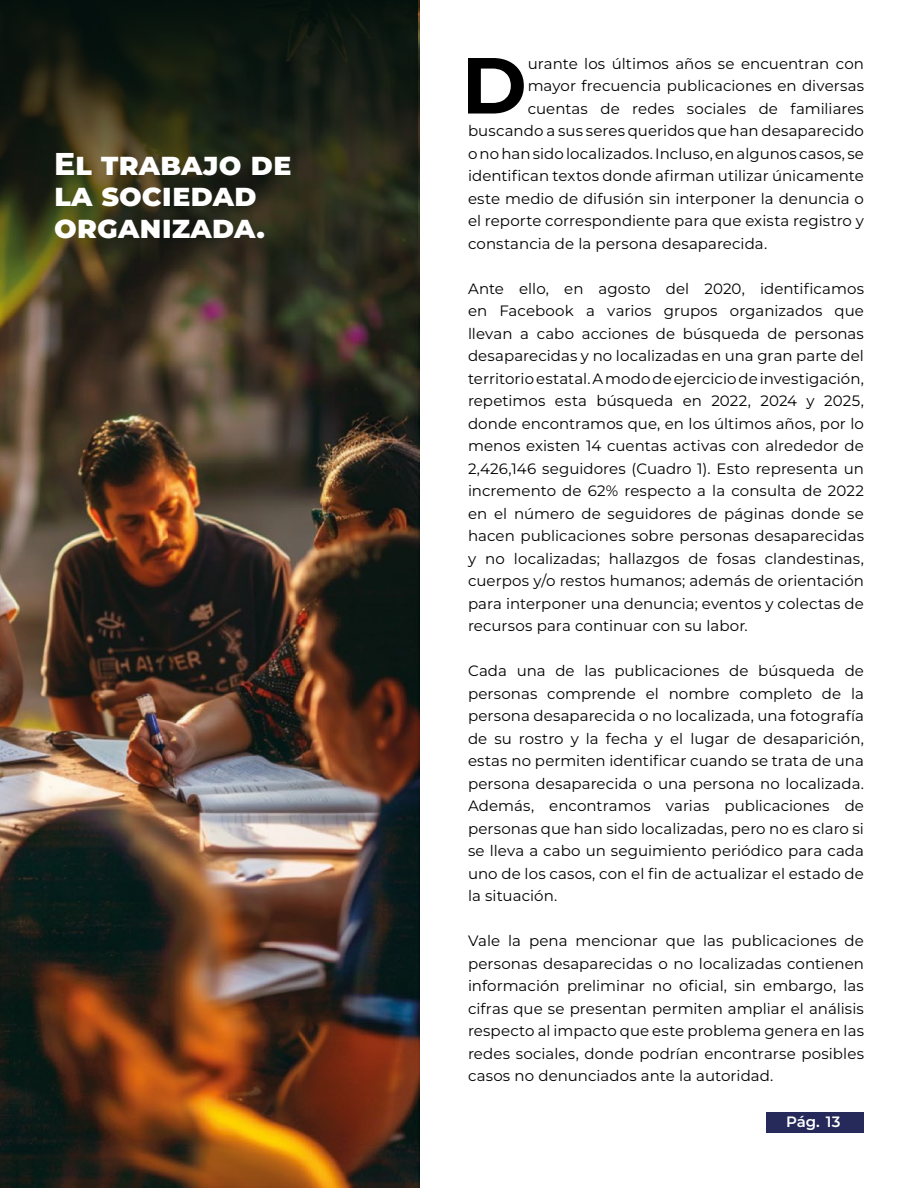
<style>
.page{position:relative;width:918px;height:1188px;background:#fff}
.page>*{position:absolute;margin:0;border:0;box-sizing:border-box;transform-origin:0 0}
.t1{font:700 79.35px "Montserrat";color:#000}
.t2{font:800 31.5px/31.5px "Montserrat";color:#fff}
.t3{font:15px/22.5px "Montserrat";letter-spacing:.005em;color:#000;text-align:justify}
.t4{font:600 15px "Montserrat";color:#fff}
</style>
<div class="page">
<div style="left:766px;top:1113px;width:97px;height:20px;background:#252a5a"></div>
<img style="left:0;top:0;width:419px;height:1188px">
<svg style="left:0;top:0;width:417px;height:355px;background:#2a2a1a"></svg>
<h2 class="t2" style="left:54px;top:147px;width:239px">El trabajo de la sociedad organizada.</h2>
<h1 class="t1" style="left:461px;top:33px;width:67px">D</h1>
<p class="t3" style="left:528px;top:52px;width:338px">urante los últimos años se encuentran con</p>
<p class="t3" style="left:528px;top:74px;width:338px">mayor frecuencia publicaciones en diversas</p>
<p class="t3" style="left:528px;top:97px;width:338px">cuentas de redes sociales de familiares</p>
<p class="t3" style="left:468px;top:119px;width:398px">buscando a sus seres queridos que han desaparecido</p>
<p class="t3" style="left:468px;top:142px;width:398px">o no han sido localizados. Incluso, en algunos casos, se</p>
<p class="t3" style="left:468px;top:164px;width:398px">identifican textos donde afirman utilizar únicamente</p>
<p class="t3" style="left:468px;top:187px;width:398px">este medio de difusión sin interponer la denuncia o</p>
<p class="t3" style="left:468px;top:209px;width:397px">el reporte correspondiente para que exista registro y</p>
<p class="t3" style="left:468px;top:232px;width:301px">constancia de la persona desaparecida.</p>
<p class="t3" style="left:468px;top:277px;width:398px">Ante ello, en agosto del 2020, identificamos en Facebook a varios grupos organizados que llevan a cabo acciones de búsqueda de personas desaparecidas y no localizadas en una gran parte del territorio estatal. A modo de ejercicio de investigación, repetimos esta búsqueda en 2022, 2024 y 2025, donde encontramos que, en los últimos años, por lo menos existen 14 cuentas activas con alrededor de 2,426,146 seguidores (Cuadro 1). Esto representa un incremento de 62% respecto a la consulta de 2022 en el número de seguidores de páginas donde se hacen publicaciones sobre personas desaparecidas y no localizadas; hallazgos de fosas clandestinas, cuerpos y/o restos humanos; además de orientación para interponer una denuncia; eventos y colectas de recursos para continuar con su labor.</p>
<p class="t3" style="left:468px;top:659px;width:398px">Cada una de las publicaciones de búsqueda de personas comprende el nombre completo de la persona desaparecida o no localizada, una fotografía de su rostro y la fecha y el lugar de desaparición, estas no permiten identificar cuando se trata de una persona desaparecida o una persona no localizada.<br>Además, encontramos varias publicaciones de personas que han sido localizadas, pero no es claro si se lleva a cabo un seguimiento periódico para cada uno de los casos, con el fin de actualizar el estado de la situación.</p>
<p class="t3" style="left:468px;top:929px;width:398px">Vale la pena mencionar que las publicaciones de personas desaparecidas o no localizadas contienen información preliminar no oficial, sin embargo, las cifras que se presentan permiten ampliar el análisis respecto al impacto que este problema genera en las redes sociales, donde podrían encontrarse posibles casos no denunciados ante la autoridad.</p>
<p class="t4" style="left:786px;top:1112px;width:56px">Pág. 13</p>
</div>
